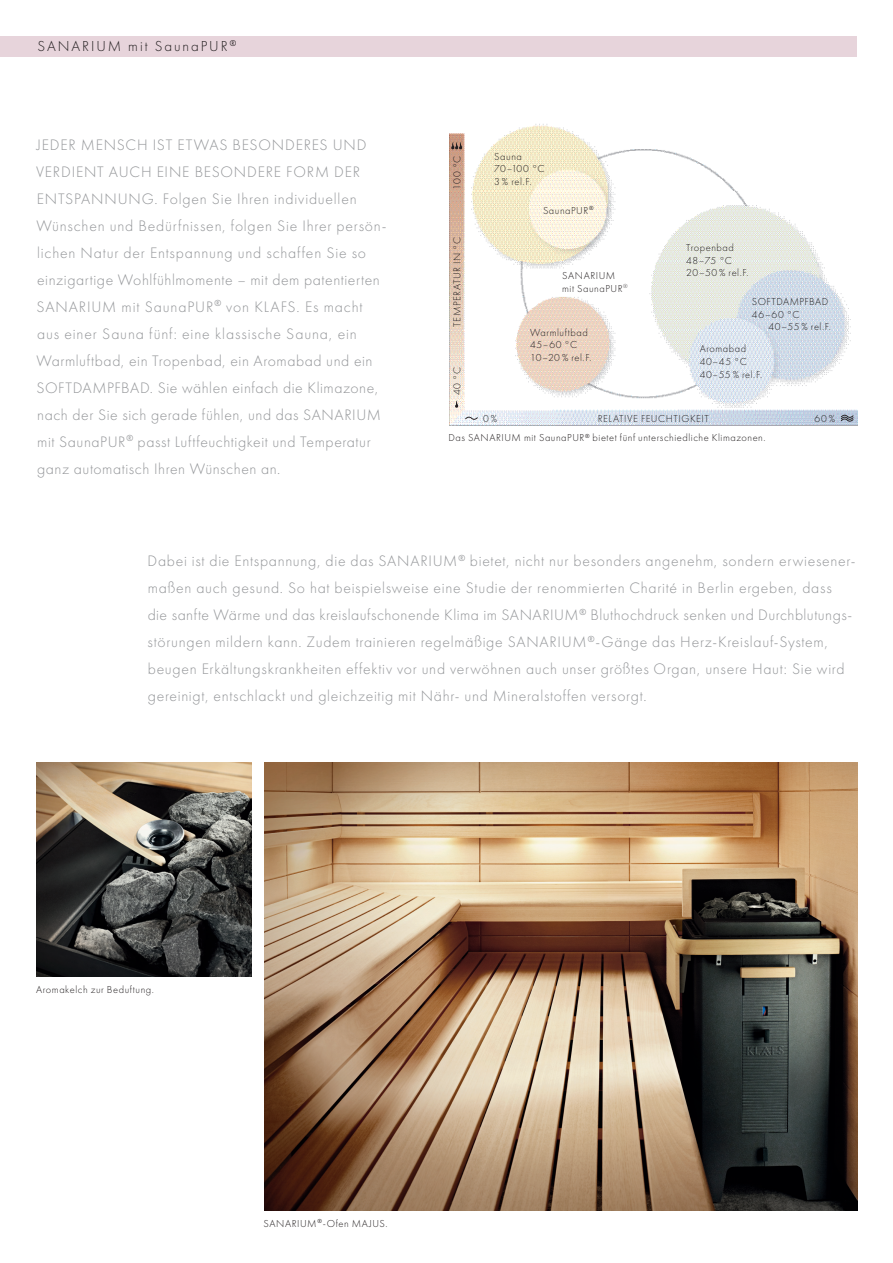
<style>
.page{position:relative;width:893px;height:1263px;background:#fff}
.page>*{position:absolute;margin:0;border:0;box-sizing:border-box;transform-origin:0 0}
.t1{font:15.75px/27px "Futura PT Light";letter-spacing:.045em;color:#939598}
.t2{font:15px "Futura PT Light";color:#231f20}
.t3{font:10.5px/12.8px "Futura PT Light";letter-spacing:.05em;color:#231f20}
.t4{font:8.7px "Futura PT Book";color:#231f20}
</style>
<div class="page">
<img style="left:264px;top:762px;width:593px;height:449px">
<img style="left:449px;top:124px;width:408px;height:301px">
<img style="left:37px;top:762px;width:215px;height:215px">
<svg style="left:841px;top:415px;width:12px;height:7px"></svg>
<svg style="left:465px;top:417px;width:13px;height:3px"></svg>
<svg style="left:451px;top:142px;width:12px;height:7px"></svg>
<svg style="left:455px;top:400px;width:4px;height:8px"></svg>
<div style="left:0;top:36px;width:857px;height:20px;background:#e7d4db"></div>
<p class="t2" style="left:38px;top:38px;width:11px">SANARIU</p>
<p class="t2" style="left:108px;top:38px;width:103px">M mit S aunaPUR</p>
<p class="t4" style="left:230px;top:38px;width:8px">®</p>
<p class="t1" style="left:36px;top:131px;width:352px">Jeder Mensch ist etwas Besonderes und verdient auch eine besondere Form der Entspannung. Folgen Sie I hren individuellen Wünschen und Bedürfnissen, folgen Sie I hrer persön&shy;lichen Natur der Entspannung und schaffen Sie so einzigartige Wohlfühlmomente – mit dem patentierten SANARIU</p>
<p class="t1" style="left:36px;top:293px;width:343px;text-indent:66px">M mit SaunaPur<sup>®</sup> von KLAFS. Es macht aus einer Sauna fünf: eine klassische Sauna, ein Warmluftbad, ein Tropenbad, ein Aromabad und ein SO FTDAMPFBAD. Sie wählen einfach die Klimazone, nach der Sie sich gerade fühlen, und das SANARIU</p>
<p class="t1" style="left:37px;top:401px;width:345px;text-indent:330px">M mit SaunaPur<sup>®</sup> passt Luftfeuchtigkeit und Temperatur ganz automatisch I hren Wünschen an.</p>
<p class="t3" style="left:451px;top:190px;width:34px;rotate:-90deg">100 °C</p>
<p class="t3" style="left:451px;top:327px;width:90px;rotate:-90deg">TEMPERATUR IN °C</p>
<p class="t3" style="left:451px;top:395px;width:28px;rotate:-90deg">40 °C</p>
<p class="t3" style="left:494px;top:150px;width:51px">Sauna<br>70–100 °C<br>3 % rel.F.</p>
<p class="t3" style="left:543px;top:204px;width:52px">SaunaPUR<sup>®</sup></p>
<p class="t3" style="left:562px;top:269px;width:67px;text-indent:44px">M mit SaunaPur<sup>®</sup></p>
<p class="t3" style="left:562px;top:269px;width:7px">SANARIU</p>
<p class="t3" style="left:530px;top:326px;width:63px">Warmluftbad<br>45–60 °C<br>10–20 % rel.F.</p>
<p class="t3" style="left:686px;top:241px;width:64px">Tropenbad<br>48–75 °C<br>20–50 % rel.F.</p>
<p class="t3" style="left:752px;top:295px;width:78px">Softdam pfbad<br>46–60 °C</p>
<p class="t3" style="left:768px;top:321px;width:64px">40–55 % rel.F.</p>
<p class="t3" style="left:700px;top:343px;width:64px">Aromabad<br>40–45 °C<br>40–55 % rel.F.</p>
<p class="t3" style="left:598px;top:412px;width:22px">RE LATIVE</p>
<p class="t3" style="left:641px;top:412px;width:12px">FEUCHTIG</p>
<p class="t3" style="left:690px;top:412px;width:12px">KEIT</p>
<p class="t3" style="left:483px;top:412px;width:16px">0%</p>
<p class="t3" style="left:814px;top:412px;width:22px">60%</p>
<p class="t3" style="left:448px;top:432px;width:27px">Das SANARIU</p>
<p class="t3" style="left:512px;top:432px;width:255px">M mit SaunaPUR <sup>®</sup> bietet fünf unterschiedliche Klimazonen.</p>
<p class="t1" style="left:148px;top:548px;width:241px">Dabei ist die Entspannung, die das SANARIU</p>
<p class="t1" style="left:148px;top:548px;width:709px;text-indent:296px">M<sup>®</sup> bietet, nicht nur besonders angenehm, sondern erwiesener&shy;maßen auch gesund. So hat beispielsweise eine Studie der renommierten Charité in Berlin ergeben, dass<br>die sanfte Wärme und das kreislaufschonende Klima im SANARIU</p>
<p class="t1" style="left:564px;top:602px;width:289px">M<sup>®</sup> Bluthochdruck senken und Durchblutungs-</p>
<p class="t1" style="left:148px;top:629px;width:370px">störungen mildern kann. Zudem trainieren regelmäßige SANARIU</p>
<p class="t1" style="left:148px;top:629px;width:698px;text-indent:425px">M<sup>®</sup>-Gänge das H erz-Kreislauf-System, beugen Erkältungskrankheiten effektiv vor und verwöhnen auch unser größtes Organ, unsere H aut: Sie wird gereinigt, entschlackt und gleichzeitig mit N ähr- und Mineralstoffen versorgt.</p>
<p class="t3" style="left:36px;top:983px;width:119px">Aromakelch zur Beduftung.</p>
<p class="t3" style="left:264px;top:1217px;width:7px">SANARIU</p>
<p class="t3" style="left:307px;top:1217px;width:82px">M<sup>®</sup>-Ofen MAJUS.</p>
</div>
